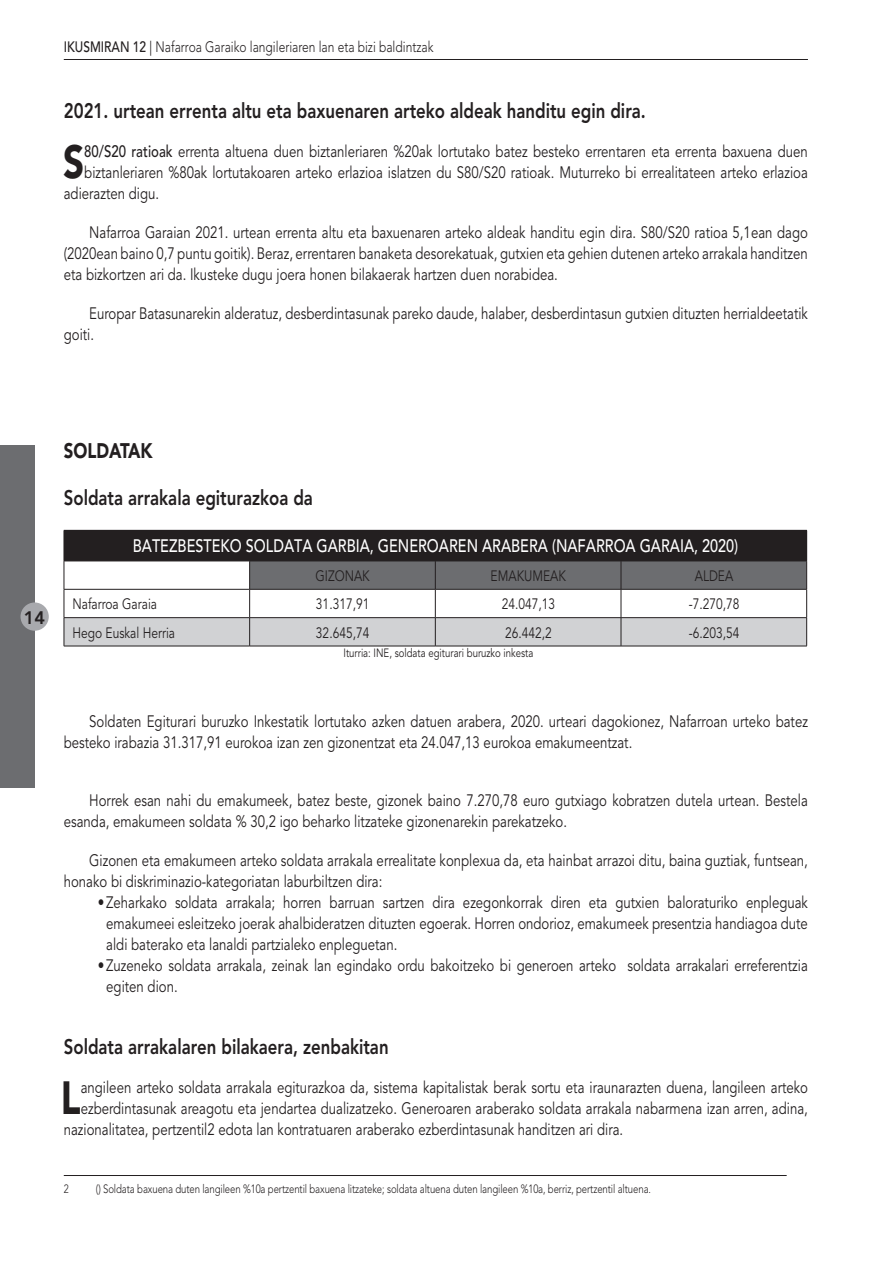
<style>
.page{position:relative;width:893px;height:1263px;background:#fff}
.page>*{position:absolute;margin:0;border:0;box-sizing:border-box;transform-origin:0 0}
.GIDA_-_Testua_-_Lehe{font:900 46.2px "Avenir LT Std";color:#231f20;scale:.8 1}
.GIDA_-_Titularra_2{font:800 21px "Avenir LT Std";color:#231f20;scale:.8 1}
.GIDA_-_Titular_nagus{font:900 21px "Avenir LT Std";color:#231f20;scale:.8 1}
.GIDA_-_Titularra_Tau{font:500 18px "Avenir LT Std";color:#fff;scale:.8 1}
.t1{font:800 18px "Avenir LT Std";color:#231f20}
.GIDA_-_Testua_-_Sang{font:16.5px/21px "Avenir LT Std";color:#231f20;scale:.8 1}
.GIDA_-_Testua_-_Lehe-2{font:16.5px "Avenir LT Std";color:#231f20;scale:.8 1}
.GIDA_-_Taula{font:15px "Avenir LT Std";color:#231f20;scale:.8 1}
.t2{font:300 15px "Avenir LT Std";color:#231f20;scale:.8 1}
.Oin_oharra_-_Lehena{font:300 12px "Avenir LT Std";letter-spacing:-.01em;color:#231f20;scale:.8 1}
.GIDA_-_Taula_Bukaera{font:12px "Avenir LT Std";color:#231f20;scale:.8 1}
.s1{font-weight:500}
.s2{font-weight:400}
</style>
<div class="page">
<div style="left:0;top:445px;width:35px;height:343px;background:#6c6d70"></div>
<hr style="left:64px;top:59px;width:744px;height:1px;background:#231f20">
<div style="left:21px;top:602px;width:28px;height:29px;background:#a8a9ad;border-radius:50%"></div>
<div style="left:64px;top:530px;width:743px;height:31px;background:#231f20"></div>
<svg style="left:64px;top:561px;width:743px;height:85px"></svg>
<hr style="left:64px;top:646px;width:186px;height:1px;background:#231f20">
<hr style="left:250px;top:646px;width:185px;height:1px;background:#231f20">
<hr style="left:435px;top:646px;width:186px;height:1px;background:#231f20">
<hr style="left:621px;top:646px;width:186px;height:1px;background:#231f20">
<hr style="left:64px;top:1175px;width:723px;height:1px;background:#231f20">
<p class="t2" style="left:64px;top:38px;width:464px"><span class="s1">IKUSMIRAN 12</span> <span class="s2">|</span> Nafarroa Garaiko langileriaren lan eta bizi baldintzak</p>
<p class="GIDA_-_Titularra_2" style="left:64px;top:98px;width:729px">2021. urtean errenta altu eta baxuenaren arteko aldeak handitu egin dira.</p>
<p class="GIDA_-_Testua_-_Lehe" style="left:63px;top:134px;width:28px">S</p>
<p class="GIDA_-_Testua_-_Lehe-2" style="left:84px;top:142px;width:906px"><span class="s1">80/S20 ratioak</span> errenta altuena duen biztanleriaren %20ak lortutako batez besteko errentaren eta errenta baxuena duen</p>
<p class="GIDA_-_Testua_-_Lehe-2" style="left:84px;top:163px;width:906px">biztanleriaren %80ak lortutakoaren arteko erlazioa islatzen du S80/S20 ratioak. Muturreko bi errealitateen arteko erlazioa</p>
<p class="GIDA_-_Testua_-_Lehe-2" style="left:64px;top:184px;width:121px">adierazten digu.</p>
<p class="GIDA_-_Testua_-_Sang" style="left:64px;top:222px;width:932px;text-align:justify;text-indent:26px">Nafarroa Garaian 2021. urtean errenta altu eta baxuenaren arteko aldeak handitu egin dira. S80/S20 ratioa 5,1ean dago (2020ean baino 0,7 puntu goitik). Beraz, errentaren banaketa desorekatuak, gutxien eta gehien dutenen arteko arrakala handitzen eta bizkortzen ari da. Ikusteke dugu joera honen bilakaerak hartzen duen norabidea.</p>
<p class="GIDA_-_Testua_-_Sang" style="left:64px;top:303px;width:932px;text-indent:26px">Europar Batasunarekin alderatuz, desberdintasunak pareko daude, halaber, desberdintasun gutxien dituzten herrialdeetatik goiti.</p>
<p class="t1" style="left:24px;top:607px;width:23px">14</p>
<p class="GIDA_-_Titular_nagus" style="left:64px;top:438px;width:113px">SOLDATAK</p>
<p class="GIDA_-_Titularra_2" style="left:64px;top:485px;width:313px">Soldata arrakala egiturazkoa da</p>
<p class="GIDA_-_Titularra_Tau" style="left:133px;top:536px;width:758px">BATEZBESTEKO SOLDATA GARBIA, GENEROAREN ARABERA (NAFARROA GARAIA, 2020)</p>
<p class="GIDA_-_Taula" style="left:315px;top:567px;width:69px">GIZONAK</p>
<p class="GIDA_-_Taula" style="left:491px;top:567px;width:96px">EMAKUMEAK</p>
<p class="GIDA_-_Taula" style="left:695px;top:567px;width:50px">ALDEA</p>
<p class="GIDA_-_Taula" style="left:72px;top:595px;width:107px">Nafarroa Garaia</p>
<p class="GIDA_-_Taula" style="left:316px;top:595px;width:68px">31.317,91</p>
<p class="GIDA_-_Taula" style="left:502px;top:595px;width:68px">24.047,13</p>
<p class="GIDA_-_Taula" style="left:689px;top:595px;width:65px">-7.270,78</p>
<p class="GIDA_-_Taula" style="left:72px;top:624px;width:130px">Hego Euskal Herria</p>
<p class="GIDA_-_Taula" style="left:316px;top:624px;width:68px">32.645,74</p>
<p class="GIDA_-_Taula" style="left:505px;top:624px;width:60px">26.442,2</p>
<p class="GIDA_-_Taula" style="left:689px;top:624px;width:65px">-6.203,54</p>
<p class="GIDA_-_Taula_Bukaera" style="left:344px;top:646px;width:239px">Iturria: INE, soldata egiturari buruzko inkesta</p>
<p class="GIDA_-_Testua_-_Sang" style="left:64px;top:711px;width:932px;text-indent:26px">Soldaten Egiturari buruzko Inkestatik lortutako azken datuen arabera, 2020. urteari dagokionez, Nafarroan urteko batez besteko irabazia 31.317,91 eurokoa izan zen gizonentzat eta 24.047,13 eurokoa emakumeentzat.</p>
<p class="GIDA_-_Testua_-_Sang" style="left:64px;top:790px;width:932px;text-indent:26px">Horrek esan nahi du emakumeek, batez beste, gizonek baino 7.270,78 euro gutxiago kobratzen dutela urtean. Bestela esanda, emakumeen soldata % 30,2 igo beharko litzateke gizonenarekin parekatzeko.</p>
<p class="GIDA_-_Testua_-_Sang" style="left:64px;top:850px;width:932px;text-indent:26px">Gizonen eta emakumeen arteko soldata arrakala errealitate konplexua da, eta hainbat arrazoi ditu, baina guztiak, funtsean, honako bi diskriminazio-kategoriatan laburbiltzen dira:</p>
<p class="GIDA_-_Testua_-_Sang" style="left:106px;top:892px;width:879px;text-align:justify;text-indent:-9px">• Zeharkako soldata arrakala; horren barruan sartzen dira ezegonkorrak diren eta gutxien baloraturiko enpleguak emakumeei esleitzeko joerak ahalbideratzen dituzten egoerak. Horren ondorioz, emakumeek presentzia handiagoa dute aldi baterako eta lanaldi partzialeko enpleguetan.</p>
<p class="GIDA_-_Testua_-_Sang" style="left:106px;top:955px;width:878px;text-indent:-9px">• Zuzeneko soldata arrakala, zeinak lan egindako ordu bakoitzeko bi generoen arteko soldata arrakalari erreferentzia egiten dion.</p>
<p class="GIDA_-_Titularra_2" style="left:64px;top:1034px;width:408px">Soldata arrakalaren bilakaera, zenbakitan</p>
<p class="GIDA_-_Testua_-_Lehe" style="left:61px;top:1070px;width:26px">L</p>
<p class="GIDA_-_Testua_-_Lehe-2" style="left:81px;top:1077px;width:910px">angileen arteko soldata arrakala egiturazkoa da, sistema kapitalistak berak sortu eta iraunarazten duena, langileen arteko</p>
<p class="GIDA_-_Testua_-_Lehe-2" style="left:81px;top:1098px;width:910px">ezberdintasunak areagotu eta jendartea dualizatzeko. Generoaren araberako soldata arrakala nabarmena izan arren, adina,</p>
<p class="GIDA_-_Testua_-_Lehe-2" style="left:64px;top:1119px;width:701px">nazionalitatea, pertzentil2 edota lan kontratuaren araberako ezberdintasunak handitzen ari dira.</p>
<p class="Oin_oharra_-_Lehena" style="left:64px;top:1181px;width:8px">2</p>
<p class="Oin_oharra_-_Lehena" style="left:96px;top:1181px;width:695px">() Soldata baxuena duten langileen %10a pertzentil baxuena litzateke; soldata altuena duten langileen %10a, berriz, pertzentil altuena.</p>
</div>
